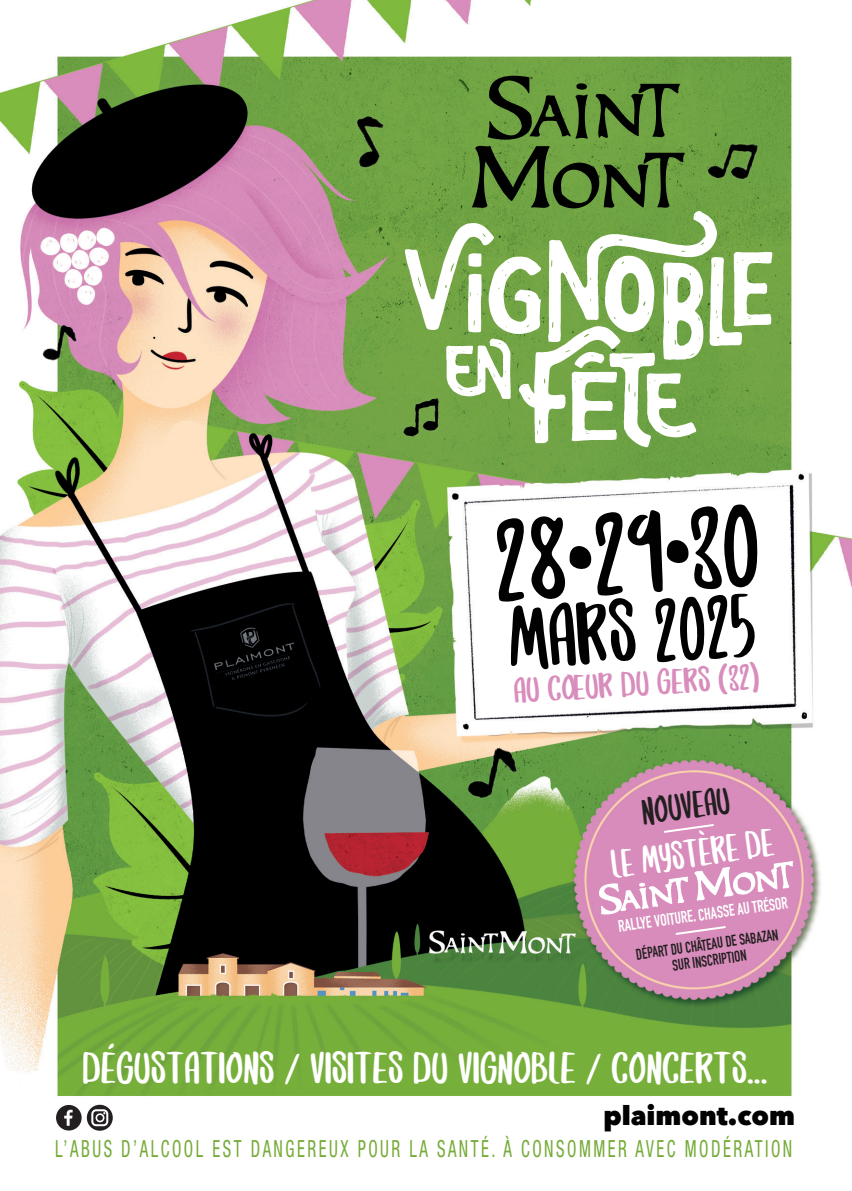
<style>
.page{position:relative;width:852px;height:1191px;background:#fff}
.page>*{position:absolute;margin:0;border:0;box-sizing:border-box;transform-origin:0 0}
.t1{font:114.2px "Amore";color:#010101;scale:.95 1}
.t2{font:87.8px "Amore";color:#010101;scale:.91 1}
.t3{font:44.6px "Amore";color:#fff}
.t4{font:39.8px "Amore";color:#fff;scale:.91 1}
.t5{font:38.4px "Amore";color:#231f20;scale:.91 1}
.t6{font:35.8px "Amore";color:#d88dbc}
.t7{font:800 26.6px "Avenir Next";color:#010101}
.t8{font:condensed 23.6px "Helvetica Neue LT Std";letter-spacing:.15em;color:#76ab38;scale:.71 1}
.t9{font:700 16.4px "DIN Condensed";color:#fff;scale:.91 1}
.t10{font:700 15.4px "DIN Condensed";color:#231f20;scale:.91 1}
</style>
<div class="page">
<img style="left:0;top:0;width:851px;height:1131px">
<svg style="left:595px;top:84px;width:84px;height:54px;background:#4e712e"></svg>
<svg style="left:404px;top:146px;width:368px;height:301px"></svg>
<svg style="left:487px;top:76px;width:100px;height:64px;background:#4c6e2d"></svg>
<img style="left:446px;top:731px;width:94px;height:84px">
<img style="left:320px;top:92px;width:99px;height:96px">
<img style="left:29px;top:315px;width:64px;height:56px">
<img style="left:386px;top:385px;width:72px;height:65px">
<img style="left:692px;top:125px;width:81px;height:73px">
<svg style="left:56px;top:1104px;width:57px;height:26px"></svg>
<svg style="left:662px;top:822px;width:53px;height:12px"></svg>
<svg style="left:674px;top:924px;width:52px;height:12px"></svg>
<svg style="left:694px;top:860px;width:99px;height:40px"></svg>
<svg style="left:598px;top:875px;width:90px;height:39px"></svg>
<p class="t1" style="left:492px;top:522px;width:281px;rotate:-3deg">28•29•30</p>
<p class="t2" style="left:506px;top:609px;width:274px;rotate:-3deg">mars 2025</p>
<p class="t6" style="left:513px;top:680px;width:247px;rotate:-4deg">AU COEUR DU GERS (32)</p>
<p class="t5" style="left:640px;top:800px;width:99px;rotate:-8deg">NOUVEAU</p>
<p class="t4" style="left:609px;top:852px;width:181px;rotate:-8deg">LE MYSTÈRE DE</p>
<p class="t9" style="left:616px;top:915px;width:189px;rotate:-8deg">RALLYE VOITURE, CHASSE AU TRÉSOR</p>
<p class="t10" style="left:634px;top:944px;width:159px;rotate:-8deg">DÉPART DU CHÂTEAU DE SABAZAN</p>
<p class="t10" style="left:670px;top:955px;width:84px;rotate:-8deg">SUR INSCRIPTION</p>
<p class="t3" style="left:82px;top:1053px;width:686px">DÉGUSTATIONS / VISITES DU VIGNOBLE / CONCERTS...</p>
<p class="t7" style="left:603px;top:1098px;width:193px">plaimont.com</p>
<p class="t8" style="left:55px;top:1134px;width:1039px">L’ABUS D’ALCOOL EST DANGEREUX POUR LA SANTÉ. À CONSOMMER AVEC MODÉRATION</p>
</div>
